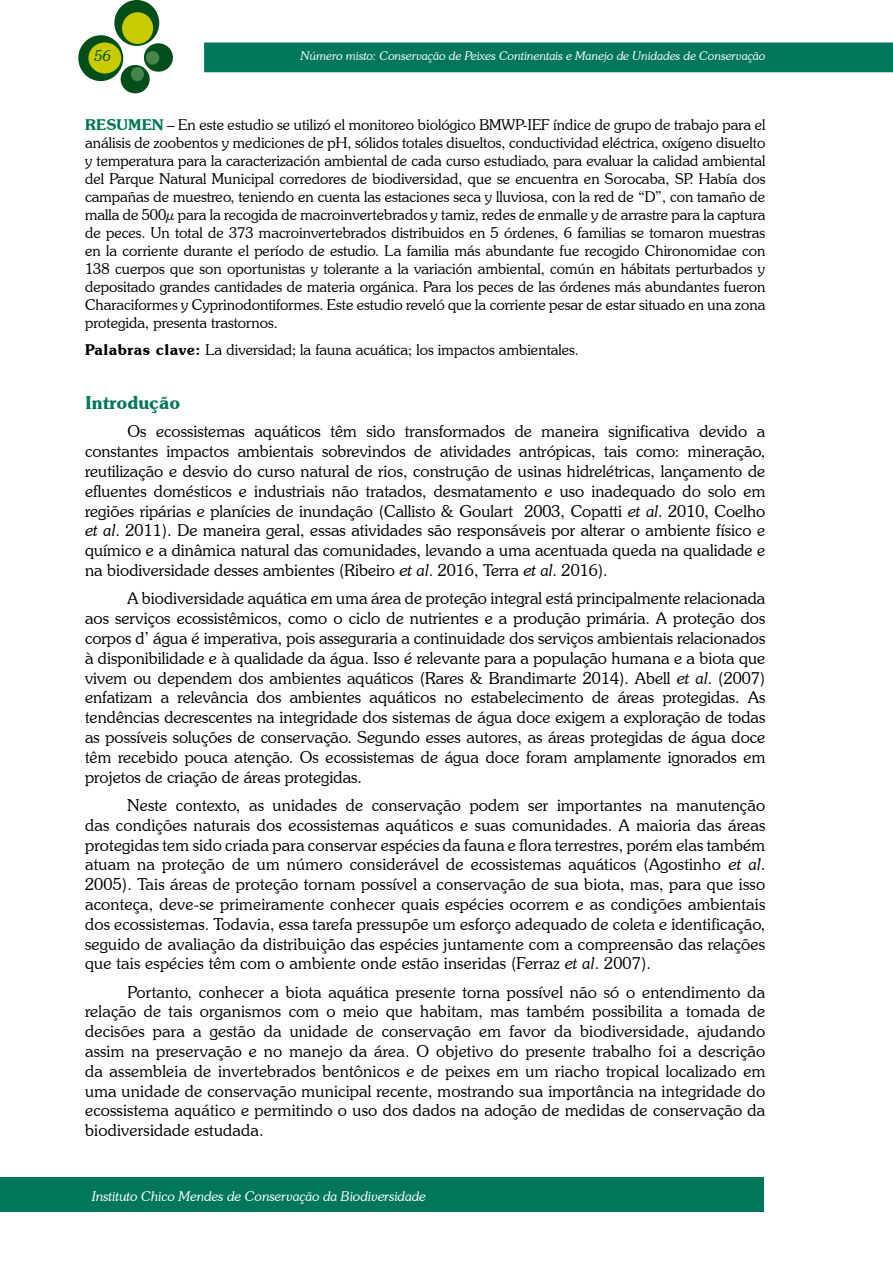
<style>
.page{position:relative;width:893px;height:1263px;background:#fff}
.page>*{position:absolute;margin:0;border:0;box-sizing:border-box;transform-origin:0 0}
.t1{font:600 18px "Souvenir IT Cby BT";color:#00765b}
.t2{font:300 16.5px/19.8px "Souvenir IT Cby BT";letter-spacing:.005em;color:#000;text-align:justify}
.t3{font:300 15px/18px "Souvenir IT Cby BT";color:#000;text-align:justify}
.t4{font:italic 300 15px "Souvenir IT Cby BT";color:#004e1a}
.t5{font:italic 300 13.5px "Souvenir IT Cby BT";color:#fff}
.t6{font:italic 300 12px "Souvenir IT Cby BT";color:#fff}
.s1{font-weight:600;color:#00765b}
.s2{font-weight:600}
.s3{font-style:italic}
</style>
<div class="page">
<div style="left:205px;top:43px;width:687px;height:29px;background:#00765b"></div>
<div style="left:114px;top:0;width:45px;height:46px;background:#004e1a;border-radius:50%"></div>
<div style="left:78px;top:35px;width:45px;height:46px;background:#004e1a;border-radius:50%"></div>
<div style="left:144px;top:43px;width:29px;height:29px;background:#004e1a;border-radius:50%"></div>
<div style="left:121px;top:65px;width:29px;height:28px;background:#004e1a;border-radius:50%"></div>
<div style="left:122px;top:12px;width:31px;height:32px;background:#c8cb00;border-radius:50%"></div>
<div style="left:88px;top:42px;width:33px;height:31px;background:#c8cb00;border-radius:50%"></div>
<div style="left:146px;top:51px;width:13px;height:14px;background:#47864a;border-radius:50%"></div>
<div style="left:131px;top:67px;width:13px;height:14px;background:#47864a;border-radius:50%"></div>
<div style="left:0;top:1178px;width:764px;height:34px;background:#00765b"></div>
<p class="t4" style="left:95px;top:46px;width:18px">56</p>
<p class="t6" style="left:301px;top:49px;width:466px">Número misto: Conservação de Peixes Continentais e Manejo de Unidades de Conservação</p>
<p class="t3" style="left:85px;top:116px;width:682px"><span class="s1">RESUMEN</span> – En este estudio se utilizó el monitoreo biológico BMWP-IEF índice de grupo de trabajo para el análisis de zoobentos y mediciones de pH, sólidos totales disueltos, conductividad eléctrica, oxígeno disuelto y temperatura para la caracterización ambiental de cada curso estudiado, para evaluar la calidad ambiental del Parque Natural Municipal corredores de biodiversidad, que se encuentra en Sorocaba, SP. Había dos campañas de muestreo, teniendo en cuenta las estaciones seca y lluviosa, con la red de “D”, con tamaño de malla de 500µ para la recogida de macroinvertebrados y tamiz, redes de enmalle y de arrastre para la captura de peces. Un total de 373 macroinvertebrados distribuidos en 5 órdenes, 6 familias se tomaron muestras en la corriente durante el período de estudio. La familia más abundante fue recogido Chironomidae con 138 cuerpos que son oportunistas y tolerante a la variación ambiental, común en hábitats perturbados y depositado grandes cantidades de materia orgánica. Para los peces de las órdenes más abundantes fueron Characiformes y Cyprinodontiformes. Este estudio reveló que la corriente pesar de estar situado en una zona protegida, presenta trastornos.</p>
<p class="t3" style="left:85px;top:340px;width:496px"><span class="s2">Palabras clave:</span> La diversidad; la fauna acuática; los impactos ambientales.</p>
<p class="t1" style="left:85px;top:391px;width:97px">Introdução</p>
<p class="t2" style="left:85px;top:421px;width:682px;text-indent:43px">Os ecossistemas aquáticos têm sido transformados de maneira significativa devido a constantes impactos ambientais sobrevindos de atividades antrópicas, tais como: mineração, reutilização e desvio do curso natural de rios, construção de usinas hidrelétricas, lançamento de efluentes domésticos e industriais não tratados, desmatamento e uso inadequado do solo em regiões ripárias e planícies de inundação (Callisto &amp; Goulart 2003, Copatti <span class="s3">et al</span>. 2010, Coelho <span class="s3">et al</span>. 2011). De maneira geral, essas atividades são responsáveis por alterar o ambiente físico e químico e a dinâmica natural das comunidades, levando a uma acentuada queda na qualidade e na biodiversidade desses ambientes (Ribeiro <span class="s3">et al</span>. 2016, Terra <span class="s3">et al</span>. 2016).</p>
<p class="t2" style="left:85px;top:588px;width:682px;text-indent:43px">A biodiversidade aquática em uma área de proteção integral está principalmente relacionada aos serviços ecossistêmicos, como o ciclo de nutrientes e a produção primária. A proteção dos corpos d’ água é imperativa, pois asseguraria a continuidade dos serviços ambientais relacionados à disponibilidade e à qualidade da água. Isso é relevante para a população humana e a biota que vivem ou dependem dos ambientes aquáticos (Rares &amp; Brandimarte 2014). Abell <span class="s3">et al</span>. (2007) enfatizam a relevância dos ambientes aquáticos no estabelecimento de áreas protegidas. As tendências decrescentes na integridade dos sistemas de água doce exigem a exploração de todas as possíveis soluções de conservação. Segundo esses autores, as áreas protegidas de água doce têm recebido pouca atenção. Os ecossistemas de água doce foram amplamente ignorados em projetos de criação de áreas protegidas.</p>
<p class="t2" style="left:85px;top:795px;width:682px;text-indent:43px">Neste contexto, as unidades de conservação podem ser importantes na manutenção das condições naturais dos ecossistemas aquáticos e suas comunidades. A maioria das áreas protegidas tem sido criada para conservar espécies da fauna e flora terrestres, porém elas também atuam na proteção de um número considerável de ecossistemas aquáticos (Agostinho <span class="s3">et al</span>.<br>2005). Tais áreas de proteção tornam possível a conservação de sua biota, mas, para que isso aconteça, deve-se primeiramente conhecer quais espécies ocorrem e as condições ambientais dos ecossistemas. Todavia, essa tarefa pressupõe um esforço adequado de coleta e identificação, seguido de avaliação da distribuição das espécies juntamente com a compreensão das relações que tais espécies têm com o ambiente onde estão inseridas (Ferraz <span class="s3">et al</span>. 2007).</p>
<p class="t2" style="left:85px;top:982px;width:682px;text-indent:43px">Portanto, conhecer a biota aquática presente torna possível não só o entendimento da relação de tais organismos com o meio que habitam, mas também possibilita a tomada de decisões para a gestão da unidade de conservação em favor da biodiversidade, ajudando assim na preservação e no manejo da área. O objetivo do presente trabalho foi a descrição da assembleia de invertebrados bentônicos e de peixes em um riacho tropical localizado em uma unidade de conservação municipal recente, mostrando sua importância na integridade do ecossistema aquático e permitindo o uso dos dados na adoção de medidas de conservação da biodiversidade estudada.</p>
<p class="t5" style="left:92px;top:1188px;width:335px">Instituto Chico Mendes de Conservação da Biodiversidade</p>
</div>
